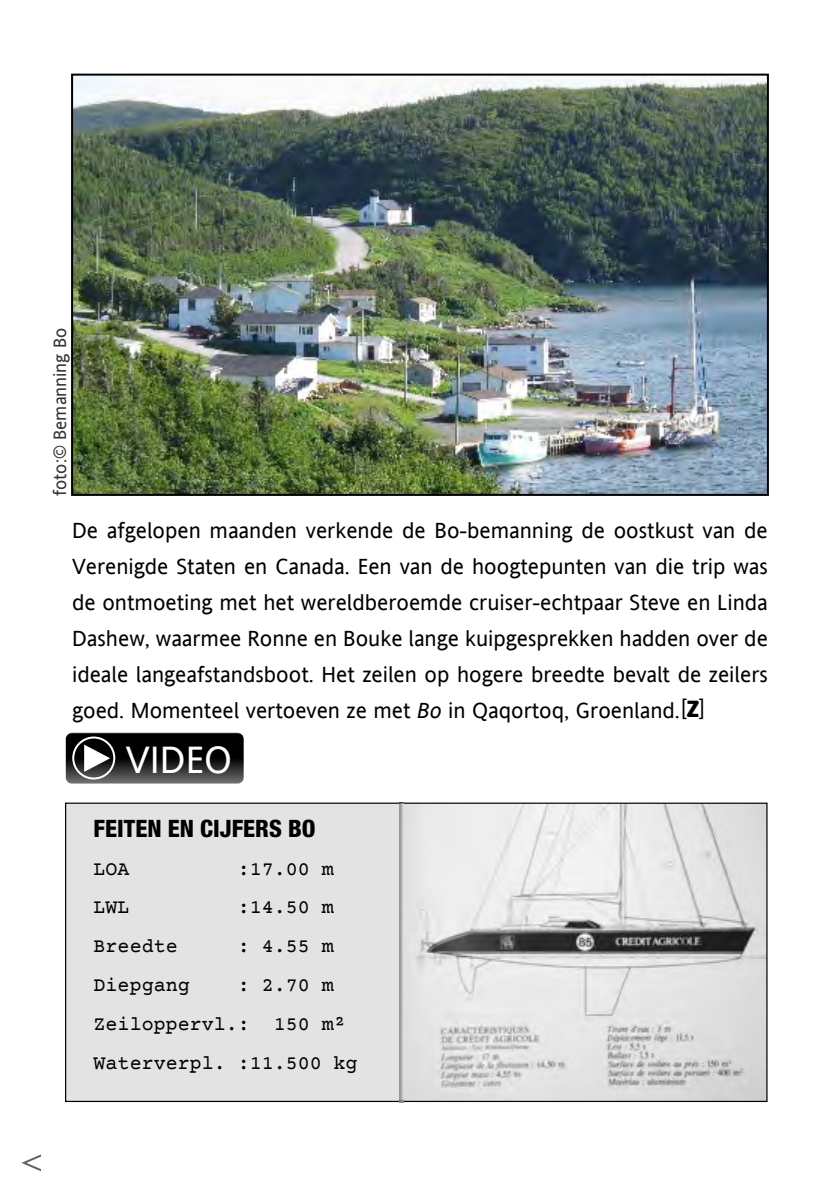
<style>
.page{position:relative;width:840px;height:1191px;background:#fff}
.page>*{position:absolute;margin:0;border:0;box-sizing:border-box;transform-origin:0 0}
.t1{font:38.2px "Andale Sans";color:#fff}
.t2{font:800 condensed 24px "Helvetica Neue LT Std";color:#000}
.t3{font:22px/36.2px "Andale Sans";color:#000;text-align:justify}
.t4{font:20px/38.8px "Courier Prime";color:#000}
.t5{font:18px "Andale Sans";color:#323232}
.s1{font-style:italic}
.s2{font-family:"Xpress SF";font-size:22.6px}
.s3{font-family:"Xpress SF Bold";font-size:22.6px}
</style>
<div class="page">
<div style="left:65px;top:804px;width:343px;height:297px;background:#e3e3e3"></div>
<img style="left:408px;top:804px;width:357px;height:296px">
<svg style="left:21px;top:1155px;width:19px;height:16px"></svg>
<img style="left:74px;top:77px;width:691px;height:416px">
<div style="left:71px;top:74px;width:697px;height:422px;border:2px solid #000"></div>
<img style="left:399px;top:803px;width:5px;height:300px">
<img style="left:66px;top:732px;width:178px;height:52px;border-radius:6px">
<div style="left:72px;top:736px;width:43px;height:43px;border:2px solid #fff;border-radius:50%"></div>
<svg style="left:84px;top:744px;width:26px;height:28px"></svg>
<p class="t5" style="left:53px;top:496px;width:170px;rotate:-90deg">foto:© Bemanning Bo</p>
<p class="t3" style="left:72px;top:513px;width:697px">De afgelopen maanden verkende de Bo-bemanning de oostkust van de Verenigde Staten en Canada. Een van de hoogtepunten van die trip was de ontmoeting met het wereldberoemde cruiser-echtpaar Steve en Linda Dashew, waarmee Ronne en Bouke lange kuipgesprekken hadden over de ideale langeafstandsboot. Het zeilen op hogere breedte bevalt de zeilers goed. Momenteel vertoeven ze met <span class="s1">Bo</span> in Qaqortoq, Groenland.<span class="s2">[</span><span class="s3">Z</span><span class="s2">]</span></p>
<h1 class="t1" style="left:126px;top:744px;width:108px">VIDEO</h1>
<p class="t2" style="left:94px;top:819px;width:223px">FEITEN EN CIJFERS BO</p>
<p class="t4" style="left:94px;top:851px;width:37px">LOA</p>
<p class="t4" style="left:238px;top:851px;width:97px">:17.00 m</p>
<p class="t4" style="left:94px;top:890px;width:37px">LWL</p>
<p class="t4" style="left:238px;top:890px;width:97px">:14.50 m</p>
<p class="t4" style="left:94px;top:929px;width:85px">Breedte</p>
<p class="t4" style="left:238px;top:929px;width:97px">: 4.55 m</p>
<p class="t4" style="left:94px;top:968px;width:97px">Diepgang</p>
<p class="t4" style="left:94px;top:968px;width:265px;text-indent:144px">: 2.70 m<br>Zeiloppervl.: 150 m²<br>Waterverpl. :11.500 kg</p>
</div>
